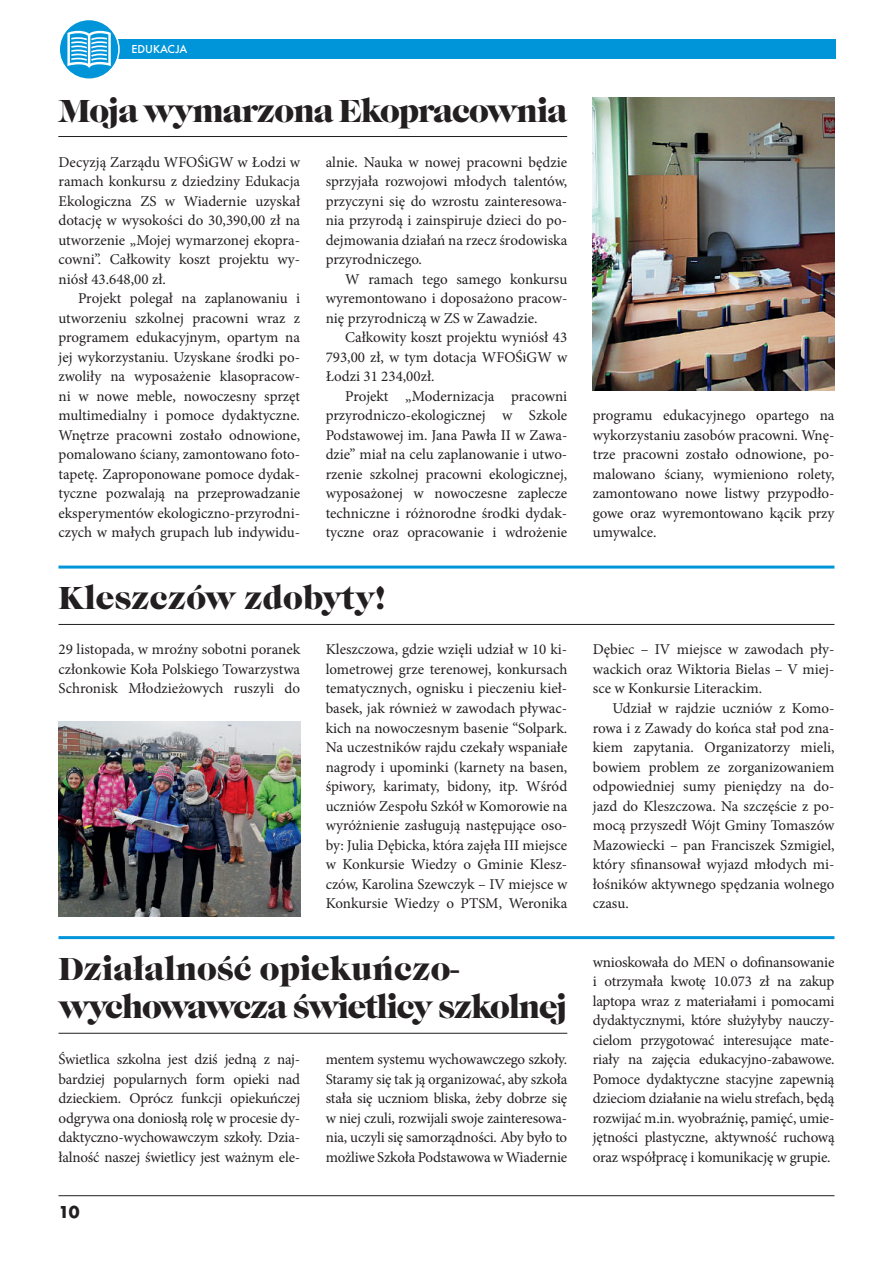
<style>
.page{position:relative;width:893px;height:1263px;background:#fff}
.page>*{position:absolute;margin:0;border:0;box-sizing:border-box;transform-origin:0 0}
.t1{font:33px/37.5px "Caslon Gra DCE";letter-spacing:-.03em;color:#231f20}
.t2{font:33px "Caslon Gra DCE";color:#231f20}
.t3{font:700 18px "Futura TCE";color:#231f20}
.t4{font:15px/19.5px "Minion Pro";color:#231f20;text-align:justify}
.t5{font:500 12px "Futura TCE";color:#fff}
</style>
<div class="page">
<hr style="left:58px;top:1195px;width:776px;height:1px;background:#231f20">
<img style="left:593px;top:98px;width:241px;height:292px">
<img style="left:58px;top:722px;width:242px;height:194px">
<div style="left:117px;top:39px;width:718px;height:19px;background:#0095d9"></div>
<svg style="left:59px;top:19px;width:60px;height:60px"></svg>
<div style="left:58px;top:19px;width:62px;height:61px;border:2px solid #fff;border-radius:50%"></div>
<svg style="left:67px;top:31px;width:44px;height:37px"></svg>
<hr style="left:58px;top:566px;width:776px;height:2px;background:#0095d9">
<hr style="left:58px;top:936px;width:776px;height:3px;background:#0095d9">
<hr style="left:58px;top:136px;width:509px;height:1px;background:#231f20">
<hr style="left:58px;top:624px;width:776px;height:1px;background:#231f20">
<hr style="left:58px;top:1033px;width:509px;height:1px;background:#231f20">
<p class="t5" style="left:132px;top:44px;width:57px">EDUKACJA</p>
<h1 class="t1" style="left:58px;top:94px;width:510px">Moja wymarzona Ekopracownia</h1>
<p class="t4" style="left:326px;top:154px;width:243px">alnie. Nauka w nowej pracowni będzie sprzyjała rozwojowi młodych talentów, przyczyni się do wzrostu zainteresowa&shy;nia przyrodą i zainspiruje dzieci do po&shy;dejmowania działań na rzecz środowiska przyrodniczego.</p>
<p class="t4" style="left:326px;top:271px;width:243px;text-indent:20px">W ramach tego samego konkursu wyremontowano i doposażono pracow&shy;nię przyrodniczą w ZS w Zawadzie.</p>
<p class="t4" style="left:326px;top:329px;width:243px;text-indent:20px">Całkowity koszt projektu wyniósł 43<br>793,00 zł, w tym dotacja WFOŚiGW w Łodzi 31 234,00zł.</p>
<p class="t4" style="left:326px;top:388px;width:243px;text-indent:20px">Projekt „Modernizacja pracowni przyrodniczo-ekologicznej w Szkole Podstawowej im. Jana Pawła II w Zawa&shy;dzie” miał na celu zaplanowanie i utwo&shy;rzenie szkolnej pracowni ekologicznej, wyposażonej w nowoczesne zaplecze techniczne i różnorodne środki dydak&shy;tyczne oraz opracowanie i wdrożenie</p>
<p class="t4" style="left:58px;top:154px;width:243px">Decyzją Zarządu WFOŚiGW w Łodzi w ramach konkursu z dziedziny Edukacja Ekologiczna ZS w Wiadernie uzyskał dotację w wysokości do 30,390,00 zł na utworzenie „Mojej wymarzonej ekopra&shy;cowni”. Całkowity koszt projektu wy&shy;niósł 43.648,00 zł.</p>
<p class="t4" style="left:58px;top:290px;width:243px;text-indent:20px">Projekt polegał na zaplanowaniu i utworzeniu szkolnej pracowni wraz z programem edukacyjnym, opartym na jej wykorzystaniu. Uzyskane środki po&shy;zwoliły na wyposażenie klasopracow&shy;ni w nowe meble, nowoczesny sprzęt multimedialny i pomoce dydaktyczne.<br>Wnętrze pracowni zostało odnowione, pomalowano ściany, zamontowano foto&shy;tapetę. Zaproponowane pomoce dydak&shy;tyczne pozwalają na przeprowadzanie eksperymentów ekologiczno-przyrodni&shy;czych w małych grupach lub indywidu-</p>
<p class="t4" style="left:593px;top:407px;width:243px">programu edukacyjnego opartego na wykorzystaniu zasobów pracowni. Wnę&shy;trze pracowni zostało odnowione, po&shy;malowano ściany, wymieniono rolety, zamontowano nowe listwy przypodło&shy;gowe oraz wyremontowano kącik przy umywalce.</p>
<h1 class="t2" style="left:58px;top:585px;width:328px">Kleszczów zdobyty!</h1>
<p class="t4" style="left:326px;top:641px;width:243px">Kleszczowa, gdzie wzięli udział w 10 ki&shy;lometrowej grze terenowej, konkursach tematycznych, ognisku i pieczeniu kieł&shy;basek, jak również w zawodach pływac&shy;kich na nowoczesnym basenie “Solpark.<br>Na uczestników rajdu czekały wspaniałe nagrody i upominki (karnety na basen, śpiwory, karimaty, bidony, itp. Wśród uczniów Zespołu Szkół w Komorowie na wyróżnienie zasługują następujące oso&shy;by: Julia Dębicka, która zajęła III miejsce w Konkursie Wiedzy o Gminie Klesz&shy;czów, Karolina Szewczyk – IV miejsce w Konkursie Wiedzy o PTSM, Weronika</p>
<p class="t4" style="left:593px;top:641px;width:243px">Dębiec – IV miejsce w zawodach pły&shy;wackich oraz Wiktoria Bielas – V miej&shy;sce w Konkursie Literackim.</p>
<p class="t4" style="left:58px;top:641px;width:243px">29 listopada, w mroźny sobotni poranek członkowie Koła Polskiego Towarzystwa Schronisk Młodzieżowych ruszyli do</p>
<p class="t4" style="left:593px;top:700px;width:243px;text-indent:20px">Udział w rajdzie uczniów z Komo&shy;rowa i z Zawady do końca stał pod zna&shy;kiem zapytania. Organizatorzy mieli, bowiem problem ze zorganizowaniem odpowiedniej sumy pieniędzy na do&shy;jazd do Kleszczowa. Na szczęście z po&shy;mocą przyszedł Wójt Gminy Tomaszów Mazowiecki – pan Franciszek Szmigiel, który sfinansował wyjazd młodych mi&shy;łośników aktywnego spędzania wolnego czasu.</p>
<h1 class="t1" style="left:58px;top:952px;width:510px">Działalność opiekuńczo&shy;wychowawcza świetlicy szkolnej</h1>
<p class="t4" style="left:326px;top:1051px;width:243px">mentem systemu wychowawczego szkoły.<br>Staramy się tak ją organizować, aby szkoła stała się uczniom bliska, żeby dobrze się w niej czuli, rozwijali swoje zainteresowa&shy;nia, uczyli się samorządności. Aby było to możliwe Szkoła Podstawowa w Wiadernie</p>
<p class="t4" style="left:58px;top:1051px;width:243px">Świetlica szkolna jest dziś jedną z naj&shy;bardziej popularnych form opieki nad dzieckiem. Oprócz funkcji opiekuńczej odgrywa ona doniosłą rolę w procesie dy&shy;daktyczno-wychowawczym szkoły. Dzia&shy;łalność naszej świetlicy jest ważnym ele-</p>
<p class="t3" style="left:58px;top:1204px;width:22px">10</p>
<p class="t4" style="left:593px;top:953px;width:243px">wnioskowała do MEN o dofinansowanie i otrzymała kwotę 10.073 zł na zakup laptopa wraz z materiałami i pomocami dydaktycznymi, które służyłyby nauczy&shy;cielom przygotować interesujące mate&shy;riały na zajęcia edukacyjno-zabawowe.<br>Pomoce dydaktyczne stacyjne zapewnią dzieciom działanie na wielu strefach, będą rozwijać m.in. wyobraźnię, pamięć, umie&shy;jętności plastyczne, aktywność ruchową oraz współpracę i komunikację w grupie.</p>
</div>
